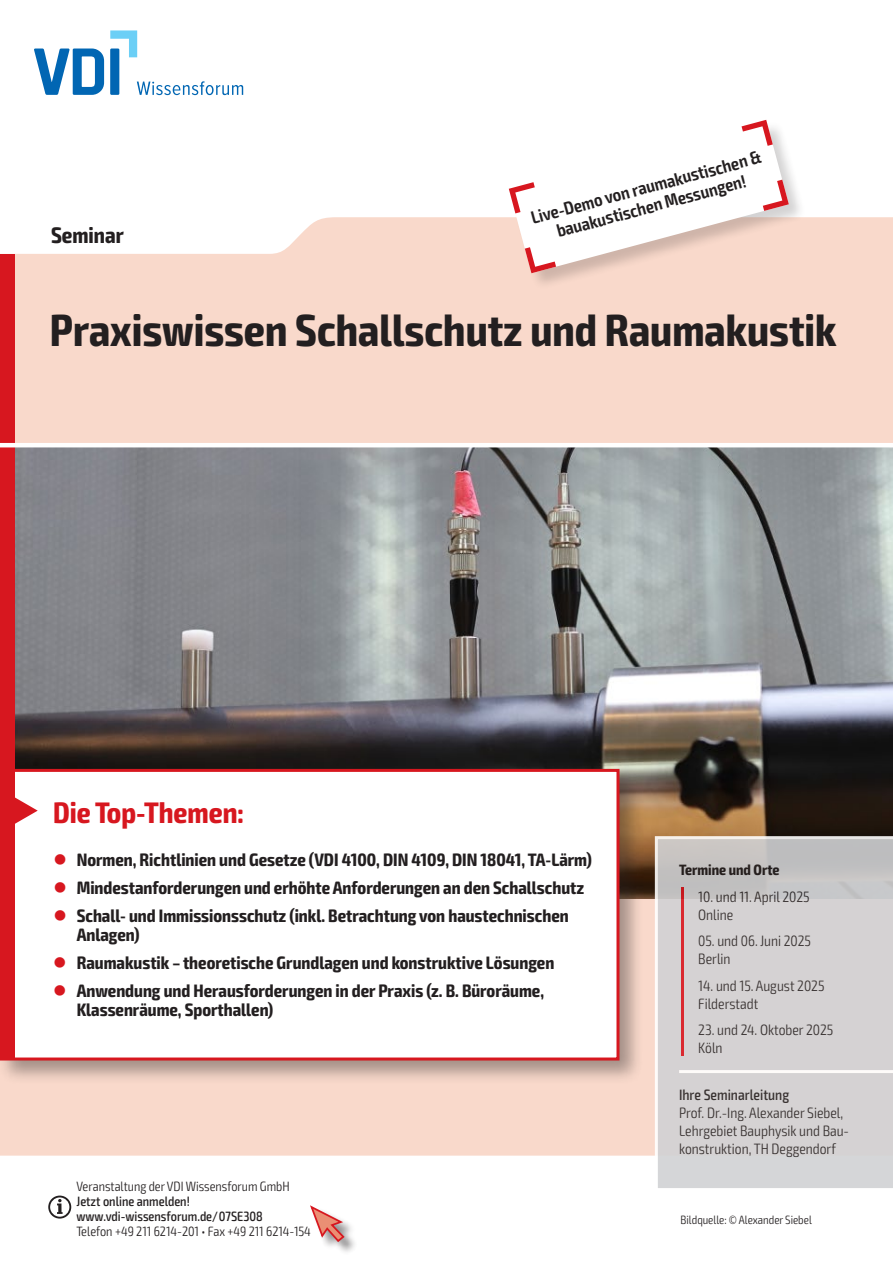
<style>
.page{position:relative;width:893px;height:1263px;background:#fff}
.page>*{position:absolute;margin:0;border:0;box-sizing:border-box;transform-origin:0 0}
.t1{font:700 condensed 45px "Exo 2";color:#231f20}
.t2{font:700 condensed 29.7px "Exo 2";color:#d7171f}
.t3{font:700 condensed 22.5px "Exo 2";color:#231f20}
.t4{font:700 condensed 18px/19.5px "Exo 2";color:#231f20}
.t5{font:600 condensed 18px/19.5px "Exo 2";color:#231f20;text-align:center}
.t6{font:300 condensed 15px/18px "Exo 2";color:#231f20}
.t7{font:500 condensed 15px "Exo 2";color:#231f20}
.t8{font:700 condensed 15px "Exo 2";color:#231f20}
.t9{font:300 condensed 13.5px "Exo 2";color:#231f20}
.t10{font:500 condensed 13.5px/15px "Exo 2";color:#231f20}
.t11{font:300 condensed 12px "Exo 2";color:#231f20}
.s1{color:#d7171f}
</style>
<div class="page">
<div style="left:0;top:217px;width:893px;height:938px;background:#f9d9cb"></div>
<img style="left:14px;top:447px;width:879px;height:451px">
<div style="left:0;top:765px;width:644px;height:320px;background:#231f20;opacity:.4"></div>
<div style="left:2px;top:770px;width:616px;height:289px;background:#fff"></div>
<div style="left:3px;top:772px;width:11px;height:285px;background:#d7171f"></div>
<div style="left:0;top:769px;width:619px;height:291px;border:3px solid #d7171f"></div>
<svg style="left:14px;top:796px;width:24px;height:29px"></svg>
<div style="left:0;top:254px;width:14px;height:519px;background:#d7171f"></div>
<div style="left:311px;top:1206px;width:47px;height:49px;background:#231f20;opacity:.5"></div>
<svg style="left:310px;top:1205px;width:36px;height:38px"></svg>
<hr style="left:0;top:443px;width:893px;height:4px;background:#fff">
<svg style="left:655px;top:836px;width:238px;height:352px"></svg>
<svg style="left:48px;top:1195px;width:23px;height:23px"></svg>
<svg style="left:34px;top:30px;width:209px;height:65px"></svg>
<div style="left:509px;top:120px;width:297px;height:170px;background:#231f20;opacity:.2"></div>
<svg style="left:509px;top:120px;width:280px;height:153px"></svg>
<p class="t3" style="left:51px;top:221px;width:74px">Seminar</p>
<p class="t5" style="left:529px;top:209px;width:239px;rotate:-15deg">Live-Demo von raumakustischen &amp; bauakustischen Messungen!</p>
<h1 class="t1" style="left:50px;top:303px;width:788px">Praxiswissen Schallschutz und Raumakustik</h1>
<h2 class="t2" style="left:53px;top:794px;width:192px">Die Top-Themen:</h2>
<p class="t4" style="left:53px;top:850px;width:540px"><span class="s1">●</span> Normen, Richtlinien und Gesetze (VDI 4100, DIN 4109, DIN 18041, TA-Lärm)</p>
<p class="t4" style="left:53px;top:878px;width:532px"><span class="s1">●</span> Mindestanforderungen und erhöhte Anforderungen an den Schallschutz</p>
<p class="t4" style="left:77px;top:906px;width:493px;text-indent:-23px"><span class="s1">●</span> Schall- und Immissionsschutz (inkl. Betrachtung von haustechnischen<br>Anlagen)</p>
<p class="t4" style="left:53px;top:953px;width:502px"><span class="s1">●</span> Raumakustik – theoretische Grundlagen und konstruktive Lösungen</p>
<p class="t4" style="left:77px;top:981px;width:469px;text-indent:-23px"><span class="s1">●</span> Anwendung und Herausforderungen in der Praxis (z. B. Büroräume,<br>Klassenräume, Sporthallen)</p>
<p class="t9" style="left:77px;top:1178px;width:215px">Veranstaltung der VDI Wissensforum GmbH</p>
<p class="t10" style="left:77px;top:1194px;width:188px">Jetzt online anmelden! www.vdi-wissensforum.de/07SE308</p>
<p class="t9" style="left:77px;top:1223px;width:236px">Telefon +49 211 6214-201 • Fax +49 211 6214-154</p>
<p class="t8" style="left:679px;top:861px;width:102px">Termine und Orte</p>
<p class="t6" style="left:698px;top:887px;width:113px">10. und 11. April 2025<br>Online</p>
<p class="t6" style="left:698px;top:932px;width:114px">05. und 06. Juni 2025<br>Berlin</p>
<p class="t6" style="left:698px;top:976px;width:128px">14. und 15. August 2025<br>Filderstadt</p>
<p class="t6" style="left:698px;top:1021px;width:137px">23. und 24. Oktober 2025<br>Köln</p>
<p class="t7" style="left:679px;top:1086px;width:112px">Ihre Seminarleitung</p>
<p class="t6" style="left:679px;top:1104px;width:171px">Prof. Dr.-Ing. Alexander Siebel,<br>Lehrgebiet Bauphysik und Bau&shy;konstruktion, TH Deggendorf</p>
<p class="t11" style="left:681px;top:1212px;width:133px">Bildquelle: © Alexander Siebel</p>
</div>
